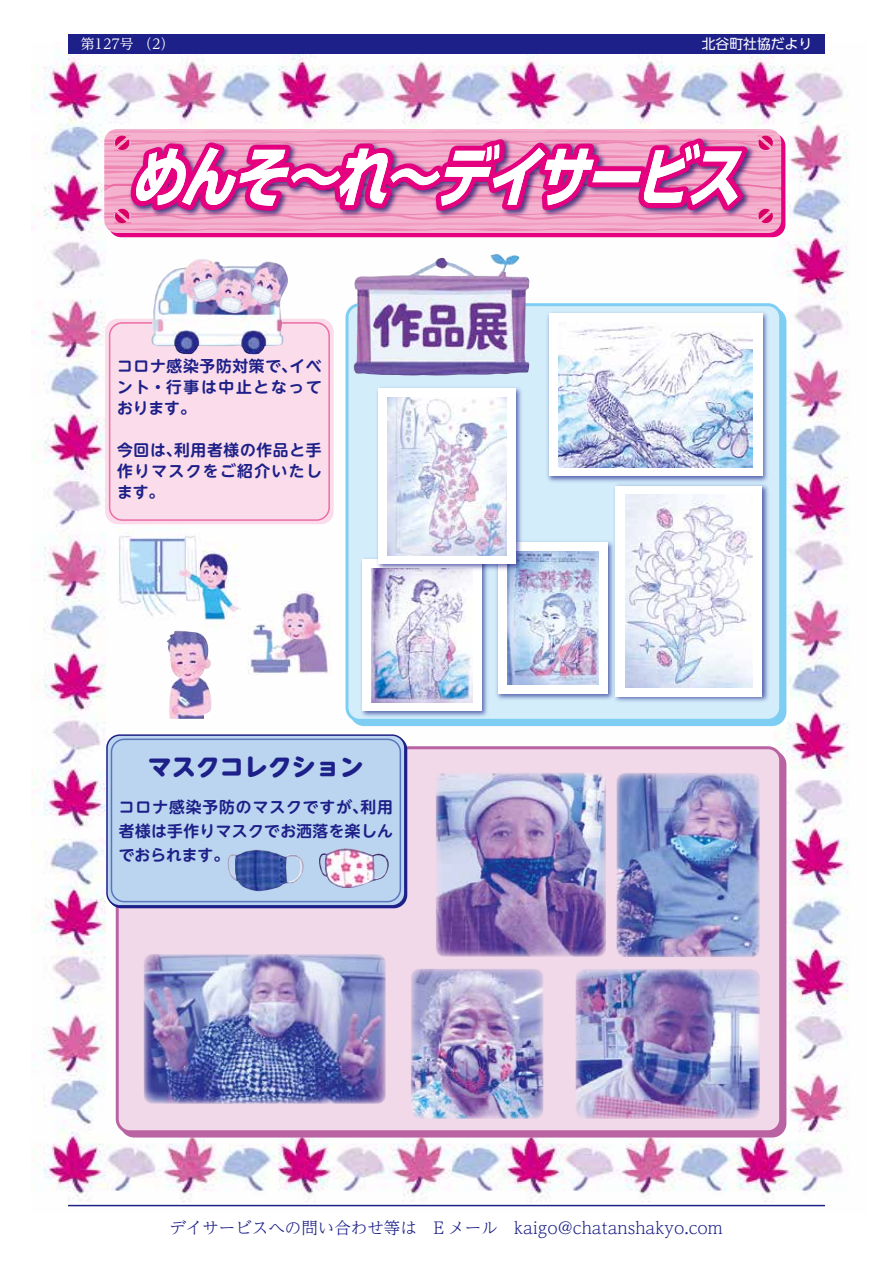
<style>
.page{position:relative;width:893px;height:1263px;background:#fff}
.page>*{position:absolute;margin:0;border:0;box-sizing:border-box;transform-origin:0 0}
.t1{font:italic 700 65.85px "UD Shin Go Pro";color:#fff;scale:.81 1}
.t2{font:800 24px "UD Shin M Go Pro";color:#1d2088}
.t3{font:300 16.5px "UD Reimin Pro";color:#1d2088}
.t4{font:700 15.75px/21px "UD Shin M Go Pro De";letter-spacing:.045em;color:#1d2088;text-align:justify}
.t5{font:13.8px "UD Reimin Pro";color:#fff}
.t6{font:13.8px "UD Shin Go Pro";color:#fff}
</style>
<div class="page">
<img style="left:31px;top:52px;width:818px;height:1155px">
<hr style="left:68px;top:1205px;width:757px;height:1px;background:#1d2088">
<img style="left:117px;top:524px;width:123px;height:104px">
<div style="left:347px;top:305px;width:434px;height:415px;background:#d3edfb;border-radius:13px"></div>
<div style="left:345px;top:303px;width:437px;height:419px;border:3px solid #7ecef4;border-radius:13px"></div>
<div style="left:117px;top:748px;width:664px;height:384px;background:#f1d9e9;border-radius:13px"></div>
<div style="left:116px;top:746px;width:666px;height:387px;border:3px solid #b963a3;border-radius:13px"></div>
<div style="left:105px;top:319px;width:229px;height:205px;background:#fadcea;border-radius:13px"></div>
<div style="left:109px;top:322px;width:221px;height:199px;border:2px solid #eb6ea5;border-radius:13px"></div>
<img style="left:435px;top:772px;width:171px;height:185px">
<img style="left:575px;top:969px;width:185px;height:150px">
<img style="left:411px;top:969px;width:132px;height:150px">
<img style="left:143px;top:954px;width:243px;height:150px">
<img style="left:616px;top:773px;width:144px;height:184px">
<img style="left:111px;top:130px;width:663px;height:112px">
<svg style="left:115px;top:129px;width:658px;height:94px"></svg>
<img style="left:150px;top:259px;width:139px;height:96px">
<img style="left:185px;top:273px;width:36px;height:27px">
<img style="left:218px;top:293px;width:29px;height:21px">
<img style="left:249px;top:280px;width:30px;height:25px">
<img style="left:353px;top:254px;width:177px;height:122px">
<img style="left:547px;top:312px;width:221px;height:170px">
<div style="left:549px;top:313px;width:213px;height:163px;background:#fff"></div>
<img style="left:558px;top:326px;width:195px;height:142px">
<img style="left:614px;top:484px;width:155px;height:218px">
<div style="left:616px;top:486px;width:146px;height:210px;background:#fff"></div>
<img style="left:625px;top:495px;width:128px;height:192px">
<img style="left:496px;top:538px;width:120px;height:164px">
<div style="left:498px;top:542px;width:110px;height:152px;background:#fff"></div>
<img style="left:508px;top:551px;width:90px;height:134px">
<img style="left:358px;top:558px;width:132px;height:162px">
<div style="left:362px;top:560px;width:120px;height:151px;background:#fff"></div>
<img style="left:372px;top:568px;width:100px;height:134px">
<img style="left:374px;top:387px;width:151px;height:186px">
<div style="left:378px;top:388px;width:138px;height:176px;background:#fff"></div>
<img style="left:388px;top:397px;width:118px;height:158px">
<img style="left:247px;top:591px;width:84px;height:83px">
<img style="left:167px;top:631px;width:47px;height:88px">
<div style="left:107px;top:735px;width:298px;height:171px;background:#bbd4ef;border-radius:13px"></div>
<div style="left:106px;top:734px;width:300px;height:172px;border:2px solid #1d2088;border-radius:13px"></div>
<div style="left:111px;top:738px;width:290px;height:164px;border:2px solid #5976ba;border-radius:13px"></div>
<img style="left:227px;top:849px;width:77px;height:43px">
<img style="left:319px;top:848px;width:70px;height:40px">
<div style="left:68px;top:34px;width:757px;height:19px;background:#1d2088"></div>
<p class="t5" style="left:81px;top:32px;width:95px">第127号 （2）</p>
<p class="t6" style="left:702px;top:32px;width:112px">北谷町社協だより</p>
<h1 class="t1" style="left:129px;top:123px;width:789px">めんそ～れ～デイサービス</h1>
<p class="t4" style="left:117px;top:355px;width:206px">コロナ感染予防対策で、イベント・行事は中止となっております。</p>
<p class="t4" style="left:117px;top:439px;width:206px">今回は、利用者様の作品と手作りマスクをご紹介いたします。</p>
<h2 class="t2" style="left:148px;top:747px;width:217px">マスクコレクション</h2>
<p class="t4" style="left:119px;top:794px;width:276px;line-height:24px">コロナ感染予防のマスクですが、利用者様は手作りマスクでお洒落を楽しんでおられます。</p>
<p class="t3" style="left:169px;top:1214px;width:555px">デイサービスへの問い合わせ等は　E メール　kaigo@chatanshakyo.com</p>
</div>
